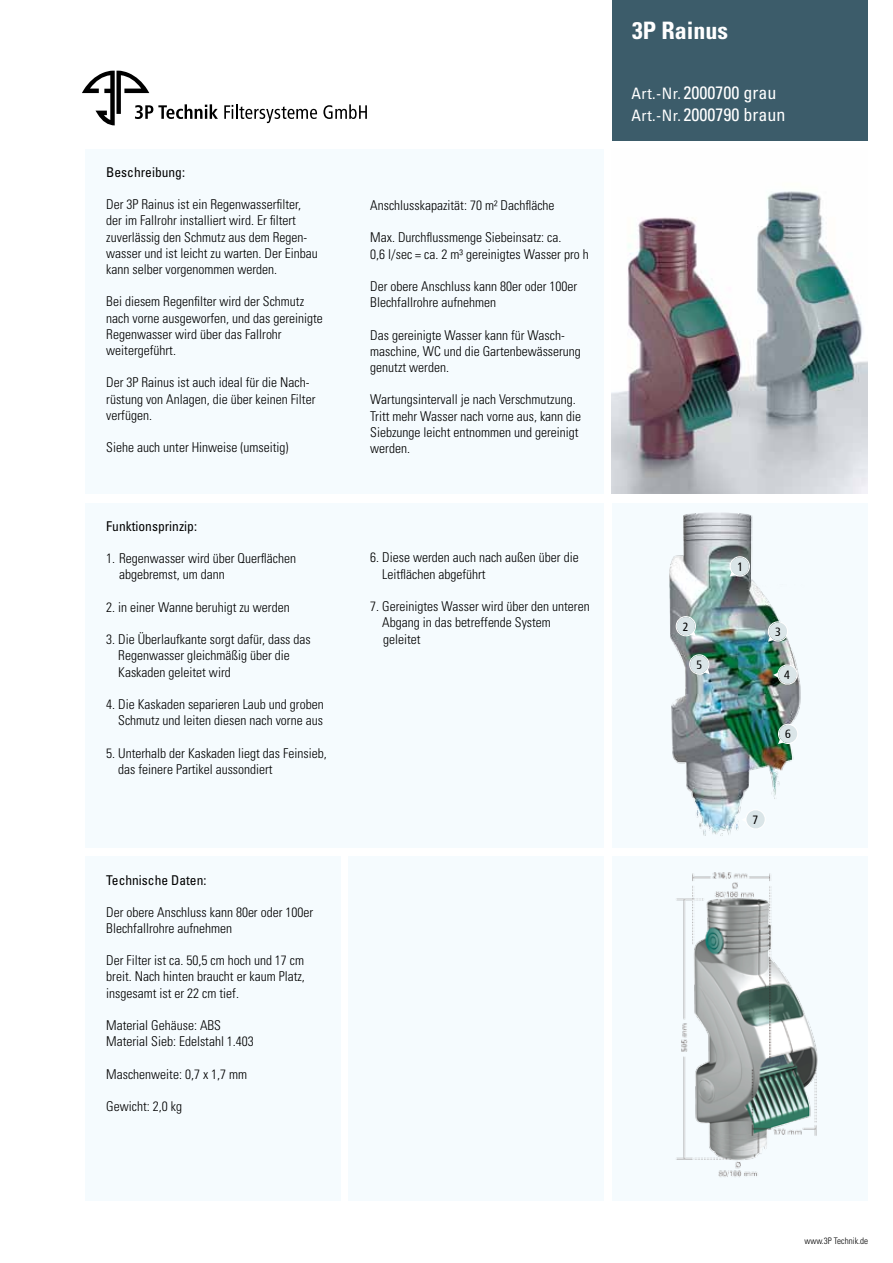
<style>
.page{position:relative;width:893px;height:1263px;background:#fff}
.page>*{position:absolute;margin:0;border:0;box-sizing:border-box;transform-origin:0 0}
.t1{font:700 condensed 24px "Univers";color:#fff}
.t2{font:condensed 18px/22.5px "Univers";color:#fff}
.t3{font:300 condensed 13.5px/16.2px "Univers";color:#000}
.t4{font:condensed 13.5px "Univers";color:#000}
.t5{font:condensed 12px "Frutiger";color:#000}
.t6{font:condensed 12px "Frutiger";color:#000}
.t7{font:300 condensed 9px "Univers";color:#000}
.s1{font-size:15.75px}
</style>
<div class="page">
<div style="left:612px;top:0;width:255px;height:140px;background:#3c5c6a"></div>
<div style="left:85px;top:149px;width:519px;height:344px;background:#f5fbfe"></div>
<div style="left:85px;top:503px;width:519px;height:344px;background:#f5fbfe"></div>
<div style="left:85px;top:856px;width:255px;height:344px;background:#f5fbfe"></div>
<div style="left:349px;top:856px;width:255px;height:344px;background:#f5fbfe"></div>
<div style="left:612px;top:503px;width:255px;height:344px;background:#f5fbfe"></div>
<svg style="left:82px;top:71px;width:136px;height:54px"></svg>
<svg style="left:224px;top:104px;width:93px;height:19px"></svg>
<svg style="left:323px;top:104px;width:44px;height:15px"></svg>
<img style="left:612px;top:191px;width:256px;height:302px">
<img style="left:670px;top:513px;width:131px;height:323px">
<img style="left:675px;top:872px;width:143px;height:307px">
<svg style="left:730px;top:556px;width:20px;height:20px"></svg>
<svg style="left:676px;top:616px;width:20px;height:20px"></svg>
<svg style="left:768px;top:621px;width:20px;height:21px"></svg>
<svg style="left:773px;top:663px;width:26px;height:23px"></svg>
<svg style="left:689px;top:654px;width:21px;height:20px"></svg>
<svg style="left:778px;top:724px;width:20px;height:20px"></svg>
<svg style="left:741px;top:808px;width:26px;height:22px"></svg>
<p class="t4" style="left:106px;top:164px;width:80px">Beschreibung:</p>
<p class="t3" style="left:106px;top:196px;width:213px">Der 3P Rainus ist ein Regenwasserfilter, der im Fallrohr installiert wird. Er filtert zuverlässig den Schmutz aus dem Regen&shy;wasser und ist leicht zu warten. Der Einbau kann selber vorgenommen werden.</p>
<p class="t3" style="left:106px;top:293px;width:218px">Bei diesem Regenfilter wird der Schmutz nach vorne ausgeworfen, und das gereinigte Regenwasser wird über das Fallrohr weitergeführt.</p>
<p class="t3" style="left:106px;top:374px;width:211px">Der 3P Rainus ist auch ideal für die Nach&shy;rüstung von Anlagen, die über keinen Filter verfügen.</p>
<p class="t3" style="left:106px;top:439px;width:184px">Siehe auch unter Hinweise (umseitig)</p>
<p class="t4" style="left:106px;top:518px;width:92px">Funktionsprinzip:</p>
<p class="t3" style="left:119px;top:550px;width:178px;text-indent:-13px">1. Regenwasser wird über Querflächen abgebremst, um dann</p>
<p class="t3" style="left:106px;top:599px;width:185px">2. in einer Wanne beruhigt zu werden</p>
<p class="t3" style="left:118px;top:631px;width:194px;text-indent:-12px">3. Die Überlaufkante sorgt dafür, dass das<br>Regenwasser gleichmäßig über die<br>Kaskaden geleitet wird</p>
<p class="t3" style="left:106px;top:696px;width:219px;text-align:right">4. Die Kaskaden separieren Laub und groben<br>Schmutz und leiten diesen nach vorne aus</p>
<p class="t3" style="left:118px;top:745px;width:210px;text-indent:-12px">5. Unterhalb der Kaskaden liegt das Feinsieb, das feinere Partikel aussondiert</p>
<p class="t4" style="left:106px;top:871px;width:102px">Technische Daten:</p>
<p class="t3" style="left:106px;top:904px;width:208px">Der obere Anschluss kann 80er oder 100er<br>Blechfallrohre aufnehmen</p>
<p class="t3" style="left:106px;top:952px;width:200px;text-align:justify">Der Filter ist ca. 50,5 cm hoch und 17 cm breit. Nach hinten braucht er kaum Platz, insgesamt ist er 22 cm tief.</p>
<p class="t3" style="left:106px;top:1017px;width:149px">Material Gehäuse: ABS<br>Material Sieb: Edelstahl 1.403</p>
<p class="t3" style="left:106px;top:1066px;width:142px">Maschenweite: 0,7 x 1,7 mm</p>
<p class="t3" style="left:106px;top:1098px;width:77px">Gewicht: 2,0 kg</p>
<p class="t3" style="left:370px;top:197px;width:186px">Anschlusskapazität: 70 m² Dachfläche</p>
<p class="t3" style="left:370px;top:230px;width:220px">Max. Durchflussmenge Siebeinsatz: ca.<br>0,6 l/sec = ca. 2 m³ gereinigtes Wasser pro h</p>
<p class="t3" style="left:370px;top:278px;width:208px">Der obere Anschluss kann 80er oder 100er<br>Blechfallrohre aufnehmen</p>
<p class="t3" style="left:370px;top:327px;width:212px">Das gereinigte Wasser kann für Wasch&shy;maschine, WC und die Gartenbewässerung genutzt werden.</p>
<p class="t3" style="left:370px;top:392px;width:212px">Wartungsintervall je nach Verschmutzung.<br>Tritt mehr Wasser nach vorne aus, kann die Siebzunge leicht entnommen und gereinigt werden.</p>
<p class="t3" style="left:382px;top:550px;width:198px;text-indent:-12px">6. Diese werden auch nach außen über die<br>Leitflächen abgeführt</p>
<p class="t3" style="left:382px;top:598px;width:209px;text-indent:-12px">7. Gereinigtes Wasser wird über den unteren<br>Abgang in das betreffende System geleitet</p>
<h1 class="t1" style="left:632px;top:16px;width:97px">3P Rainus</h1>
<h2 class="t2" style="left:632px;top:81px;width:155px"><span class="s1">Art.-Nr.</span> 2000700 grau<br><span class="s1">Art.-Nr.</span> 2000790 braun</h2>
<p class="t5" style="left:683px;top:620px;width:7px">2</p>
<p class="t6" style="left:696px;top:658px;width:7px">5</p>
<p class="t5" style="left:737px;top:560px;width:7px">1</p>
<p class="t5" style="left:775px;top:625px;width:7px">3</p>
<p class="t5" style="left:784px;top:668px;width:7px">4</p>
<p class="t5" style="left:785px;top:727px;width:7px">6</p>
<p class="t5" style="left:752px;top:813px;width:7px">7</p>
<p class="t7" style="left:804px;top:1236px;width:65px">www.3P Technik.de</p>
</div>
